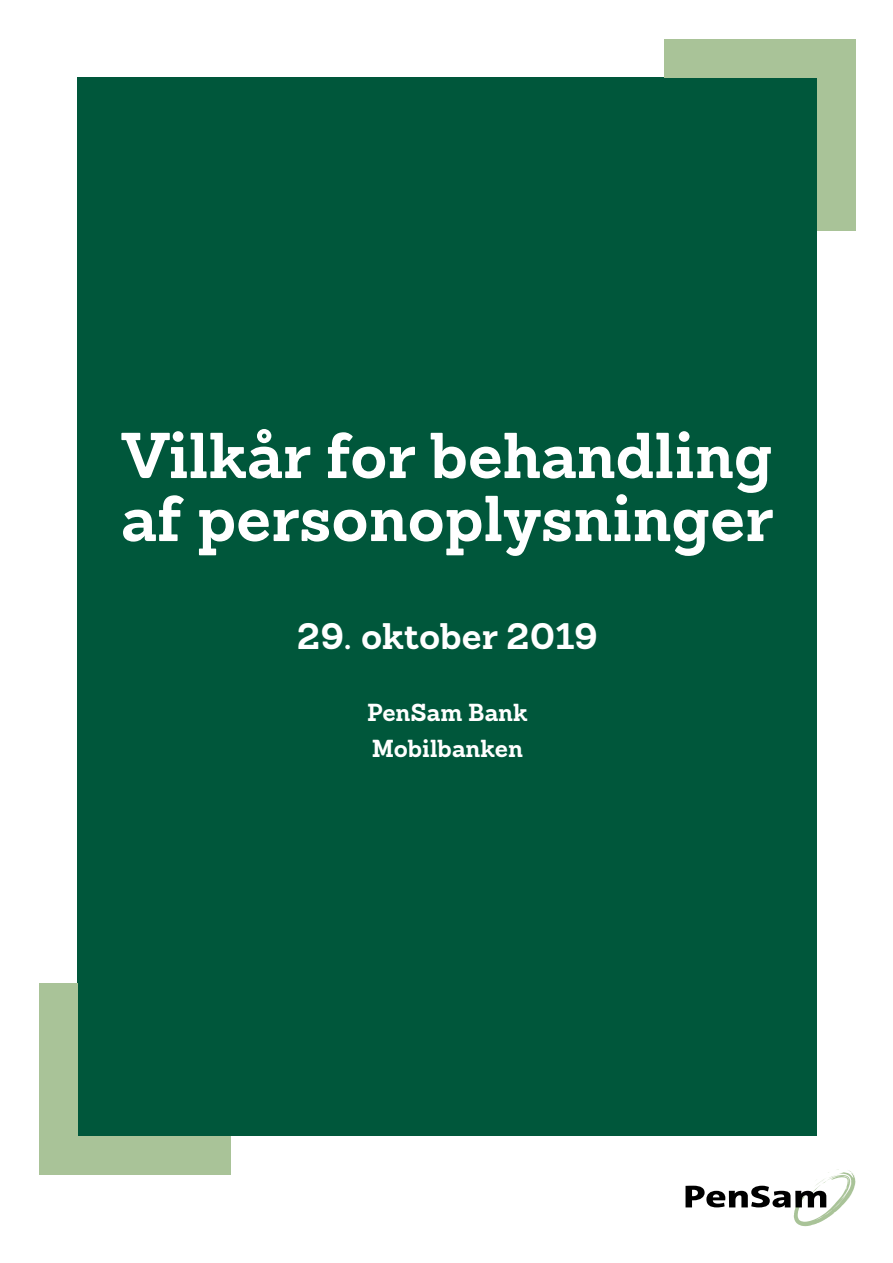
<style>
.page{position:relative;width:893px;height:1263px;background:#fff}
.page>*{position:absolute;margin:0;border:0;box-sizing:border-box;transform-origin:0 0}
.t1{font:700 63px/63px "Sanchez";color:#fff}
.t2{font:700 36px "Sanchez";color:#fff}
.t3{font:700 24px/36px "Sanchez";color:#fff}
</style>
<div class="page">
<div style="left:77px;top:77px;width:740px;height:1059px;background:#00573b"></div>
<div style="left:39px;top:983px;width:38px;height:191px;background:#a9c398"></div>
<div style="left:817px;top:39px;width:39px;height:192px;background:#a9c398"></div>
<div style="left:39px;top:1136px;width:192px;height:38px;background:#a9c398"></div>
<div style="left:664px;top:39px;width:192px;height:38px;background:#a9c398"></div>
<svg style="left:685px;top:1169px;width:171px;height:57px"></svg>
<p class="t1" style="left:121px;top:424px;width:654px">Vilkår for behandling af personoplysninger</p>
<p class="t2" style="left:297px;top:612px;width:302px">29. oktober 2019</p>
<p class="t3" style="left:367px;top:695px;width:162px">PenSam Bank<br>Mobilbanken</p>
</div>
